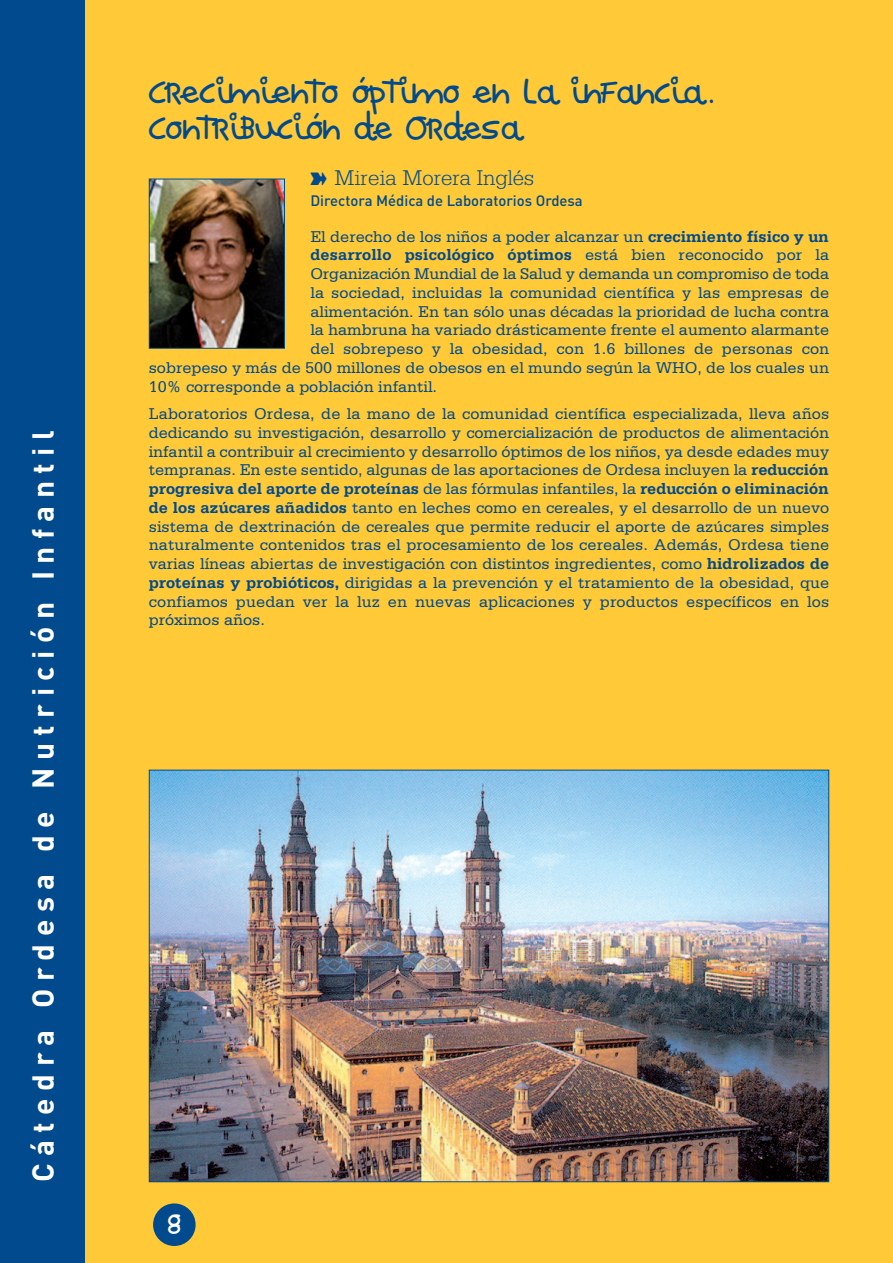
<style>
.page{position:relative;width:893px;height:1263px;background:#fff}
.page>*{position:absolute;margin:0;border:0;box-sizing:border-box;transform-origin:0 0}
.t1{font:33px/36px "Anna Beta";color:#004a8d}
.t2{font:700 30px "DIN";letter-spacing:.25em;color:#fff}
.t3{font:27px "Anna Beta";color:#fff}
.t4{font:300 22.5px "Serifa";color:#004a8d}
.t5{font:16.5px/18.8px "Serifa";color:#004a8d;text-align:justify}
.t6{font:700 16.5px "Serifa";letter-spacing:.01em;color:#004a8d}
.t7{font:500 15px "DIN";color:#004a8d}
.s1{font-weight:700}
.s2{font-weight:400}
</style>
<div class="page">
<div style="left:85px;top:0;width:808px;height:1263px;background:#ffc938"></div>
<div style="left:153px;top:1203px;width:43px;height:43px;background:#004a8d;border-radius:50%"></div>
<div style="left:0;top:0;width:85px;height:1263px;background:#004a8d"></div>
<img style="left:151px;top:181px;width:132px;height:166px">
<div style="left:149px;top:179px;width:136px;height:170px;border:1px solid #004a8d"></div>
<img style="left:151px;top:772px;width:676px;height:408px">
<h2 class="t2" style="left:26px;top:1182px;width:754px;rotate:-90deg">Cátedra Ordesa de Nutrición Infantil</h2>
<h1 class="t1" style="left:149px;top:74px;width:566px">Crecimiento óptimo en la infancia.<br>Contribución de Ordesa</h1>
<h3 class="t4" style="left:310px;top:170px;width:225px">• Mireia Morera Inglés</h3>
<p class="t7" style="left:310px;top:192px;width:274px">Directora Médica de Laboratorios Ordesa</p>
<p class="t5" style="left:310px;top:228px;width:520px">El derecho de los niños a poder alcanzar un <span class="s1">crecimiento físico y un</span></p>
<p class="t6" style="left:310px;top:250px;width:520px">desarrollo psicológico óptimos <span class="s2">está bien reconocido por la</span></p>
<p class="t5" style="left:310px;top:266px;width:520px">Organización Mundial de la Salud y demanda un compromiso de toda</p>
<p class="t5" style="left:310px;top:285px;width:520px">la sociedad, incluidas la comunidad científica y las empresas de</p>
<p class="t5" style="left:310px;top:303px;width:520px">alimentación. En tan sólo unas décadas la prioridad de lucha contra</p>
<p class="t5" style="left:310px;top:322px;width:520px">la hambruna ha variado drásticamente frente el aumento alarmante</p>
<p class="t5" style="left:310px;top:341px;width:520px">del sobrepeso y la obesidad, con 1.6 billones de personas con</p>
<p class="t5" style="left:149px;top:360px;width:682px">sobrepeso y más de 500 millones de obesos en el mundo según la WHO, de los cuales un</p>
<p class="t5" style="left:149px;top:378px;width:290px">10% corresponde a población infantil.</p>
<p class="t5" style="left:149px;top:406px;width:682px">Laboratorios Ordesa, de la mano de la comunidad científica especializada, lleva años dedicando su investigación, desarrollo y comercialización de productos de alimentación infantil a contribuir al crecimiento y desarrollo óptimos de los niños, ya desde edades muy tempranas. En este sentido, algunas de las aportaciones de Ordesa incluyen la <span class="s1">reducción progresiva del aporte de proteínas</span> de las fórmulas infantiles, la <span class="s1">reducción o eliminación de los azúcares añadidos</span> tanto en leches como en cereales, y el desarrollo de un nuevo sistema de dextrinación de cereales que permite reducir el aporte de azúcares simples naturalmente contenidos tras el procesamiento de los cereales. Además, Ordesa tiene varias líneas abiertas de investigación con distintos ingredientes, como <span class="s1">hidrolizados de proteínas y probióticos,</span> dirigidas a la prevención y el tratamiento de la obesidad, que confiamos puedan ver la luz en nuevas aplicaciones y productos específicos en los próximos años.</p>
<h3 class="t3" style="left:168px;top:1202px;width:15px">8</h3>
</div>
